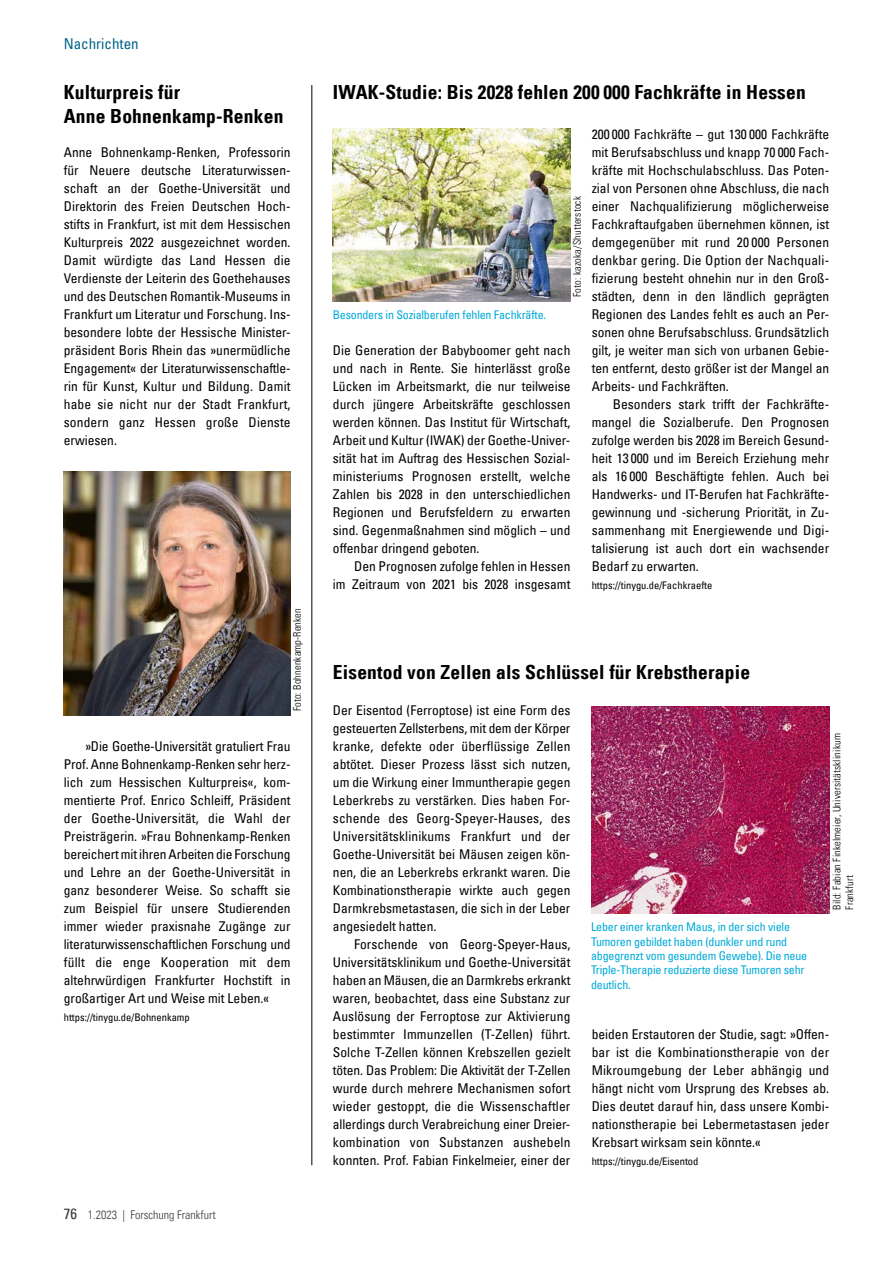
<style>
.page{position:relative;width:893px;height:1263px;background:#fff}
.page>*{position:absolute;margin:0;border:0;box-sizing:border-box;transform-origin:0 0}
.t1{font:19.5px/23.4px "Univers Com 67 Bold Cond";letter-spacing:.01em;color:#000}
.t2{font:condensed 15px "Univers Com 57";color:#006188}
.t3{font:condensed 13.5px/18px "Univers Com 57";color:#000;text-align:justify}
.t4{font:condensed 12px/14.4px "Univers Com 57";letter-spacing:-.015em;color:#00aad8}
.t5{font:12px "Univers Com 47 Light Cond";color:#383937}
.t6{font:10.5px/12.6px "Univers Com 47 Light Cond";letter-spacing:.01em;color:#000}
.t7{font:condensed 10.5px "Univers Com 57";color:#000}
.s1{font-family:"Univers Com 57";font-stretch:condensed;font-size:15px}
</style>
<div class="page">
<hr style="left:311px;top:85px;width:1px;height:1080px;background:#000">
<img style="left:591px;top:706px;width:238px;height:207px">
<img style="left:333px;top:129px;width:237px;height:172px">
<img style="left:64px;top:471px;width:227px;height:245px">
<p class="t2" style="left:64px;top:34px;width:76px">Nachrichten</p>
<h1 class="t1" style="left:64px;top:80px;width:221px">Kulturpreis für<br>Anne Bohnenkamp-Renken</h1>
<p class="t3" style="left:64px;top:143px;width:228px">Anne Bohnenkamp-Renken, Professorin für Neuere deutsche Literaturwissen&shy;schaft an der Goethe-Universität und Direktorin des Freien Deutschen Hoch&shy;stifts in Frankfurt, ist mit dem Hessischen Kulturpreis 2022 ausgezeichnet worden.<br>Damit würdigte das Land Hessen die Verdienste der Leiterin des Goethehauses und des Deutschen Romantik-Museums in Frankfurt um Literatur und Forschung. Ins&shy;besondere lobte der Hessische Minister&shy;präsident Boris Rhein das »unermüdliche Engagement« der Literaturwissenschaftle&shy;rin für Kunst, Kultur und Bildung. Damit habe sie nicht nur der Stadt Frankfurt, sondern ganz Hessen große Dienste erwiesen.</p>
<p class="t6" style="left:291px;top:711px;width:105px;rotate:-90deg">Foto: Bohnenkamp-Renken</p>
<p class="t3" style="left:64px;top:737px;width:228px;text-indent:21px">»Die Goethe-Universität gratuliert Frau Prof. Anne Bohnenkamp-Renken sehr herz&shy;lich zum Hessischen Kulturpreis«, kom&shy;mentierte Prof. Enrico Schleiff, Präsident der Goethe-Universität, die Wahl der Preisträgerin. »Frau Bohnenkamp-Renken bereichert mit ihren Arbeiten die Forschung und Lehre an der Goethe-Universität in ganz besonderer Weise. So schafft sie zum Beispiel für unsere Studierenden immer wieder praxisnahe Zugänge zur literaturwissenschaftlichen Forschung und füllt die enge Kooperation mit dem altehrwürdigen Frankfurter Hochstift in großartiger Art und Weise mit Leben.«</p>
<p class="t7" style="left:64px;top:1011px;width:128px">https://tinygu.de/Bohnenkamp</p>
<p class="t5" style="left:64px;top:1208px;width:153px"><span class="s1">76</span> 1.2023 | Forschung Frankfurt</p>
<h1 class="t1" style="left:333px;top:80px;width:474px">IWAK-Studie: Bis 2028 fehlen 200 000 Fachkräfte in Hessen</h1>
<p class="t4" style="left:333px;top:307px;width:215px">Besonders in Sozialberufen fehlen Fachkräfte.</p>
<p class="t6" style="left:571px;top:297px;width:102px;rotate:-90deg">Foto: kazoka/Shutterstock</p>
<p class="t3" style="left:333px;top:341px;width:239px">Die Generation der Babyboomer geht nach und nach in Rente. Sie hinterlässt große Lücken im Arbeitsmarkt, die nur teilweise durch jüngere Arbeitskräfte geschlossen werden können. Das Institut für Wirtschaft, Arbeit und Kultur (IWAK) der Goethe-Univer&shy;sität hat im Auftrag des Hessischen Sozial&shy;ministeriums Prognosen erstellt, welche Zahlen bis 2028 in den unterschiedlichen Regionen und Berufsfeldern zu erwarten sind. Gegenmaßnahmen sind möglich – und offenbar dringend geboten.</p>
<p class="t3" style="left:333px;top:557px;width:239px;text-align:right">Den Prognosen zufolge fehlen in Hessen<br>im Zeitraum von 2021 bis 2028 insgesamt</p>
<p class="t3" style="left:592px;top:125px;width:239px">200 000 Fachkräfte – gut 130 000 Fachkräfte mit Berufsabschluss und knapp 70 000 Fach&shy;kräfte mit Hochschulabschluss. Das Poten&shy;zial von Personen ohne Abschluss, die nach einer Nachqualifizierung möglicherweise Fachkraftaufgaben übernehmen können, ist demgegenüber mit rund 20 000 Personen denkbar gering. Die Option der Nachquali&shy;fizierung besteht ohnehin nur in den Groß&shy;städten, denn in den ländlich geprägten Regionen des Landes fehlt es auch an Per&shy;sonen ohne Berufsabschluss. Grundsätzlich gilt, je weiter man sich von urbanen Gebie&shy;ten entfernt, desto größer ist der Mangel an Arbeits- und Fachkräften.</p>
<p class="t3" style="left:592px;top:395px;width:239px;text-indent:21px">Besonders stark trifft der Fachkräfte&shy;mangel die Sozialberufe. Den Prognosen zufolge werden bis 2028 im Bereich Gesund&shy;heit 13 000 und im Bereich Erziehung mehr als 16 000 Beschäftigte fehlen. Auch bei Handwerks- und IT-Berufen hat Fachkräfte&shy;gewinnung und -sicherung Priorität, in Zu&shy;sammenhang mit Energiewende und Digi&shy;talisierung ist auch dort ein wachsender Bedarf zu erwarten.</p>
<p class="t7" style="left:592px;top:579px;width:122px">https://tinygu.de/Fachkraefte</p>
<h1 class="t1" style="left:333px;top:660px;width:419px">Eisentod von Zellen als Schlüssel für Krebstherapie</h1>
<p class="t3" style="left:333px;top:701px;width:239px">Der Eisentod (Ferroptose) ist eine Form des gesteuerten Zellsterbens, mit dem der Körper kranke, defekte oder überflüssige Zellen abtötet. Dieser Prozess lässt sich nutzen, um die Wirkung einer Immuntherapie gegen Leberkrebs zu verstärken. Dies haben For&shy;schende des Georg-Speyer-Hauses, des Universitätsklinikums Frankfurt und der Goethe-Universität bei Mäusen zeigen kön&shy;nen, die an Leberkrebs erkrankt waren. Die Kombinationstherapie wirkte auch gegen Darmkrebsmetastasen, die sich in der Leber angesiedelt hatten.</p>
<p class="t3" style="left:333px;top:935px;width:239px;text-indent:21px">Forschende von Georg-Speyer-Haus, Universitätsklinikum und Goethe-Universität haben an Mäusen, die an Darmkrebs erkrankt waren, beobachtet, dass eine Substanz zur Auslösung der Ferroptose zur Aktivierung bestimmter Immunzellen (T-Zellen) führt.<br>Solche T-Zellen können Krebszellen gezielt töten. Das Problem: Die Aktivität der T-Zellen wurde durch mehrere Mechanismen sofort wieder gestoppt, die die Wissenschaftler allerdings durch Verabreichung einer Dreier&shy;kombination von Substanzen aushebeln konnten. Prof. Fabian Finkelmeier, einer der</p>
<p class="t6" style="left:831px;top:909px;width:178px;rotate:-90deg">Bild: Fabian Finkelmeier, Universitätsklinikum<br>Frankfurt</p>
<p class="t4" style="left:591px;top:919px;width:218px">Leber einer kranken Maus, in der sich viele Tumoren gebildet haben (dunkler und rund abgegrenzt vom gesundem Gewebe). Die neue Triple-Therapie reduzierte diese Tumoren sehr deutlich.</p>
<p class="t3" style="left:592px;top:1025px;width:239px">beiden Erstautoren der Studie, sagt: »Offen&shy;bar ist die Kombinationstherapie von der Mikroumgebung der Leber abhängig und hängt nicht vom Ursprung des Krebses ab.<br>Dies deutet darauf hin, dass unsere Kombi&shy;nationstherapie bei Lebermetastasen jeder Krebsart wirksam sein könnte.«</p>
<p class="t7" style="left:592px;top:1155px;width:108px">https://tinygu.de/Eisentod</p>
</div>
